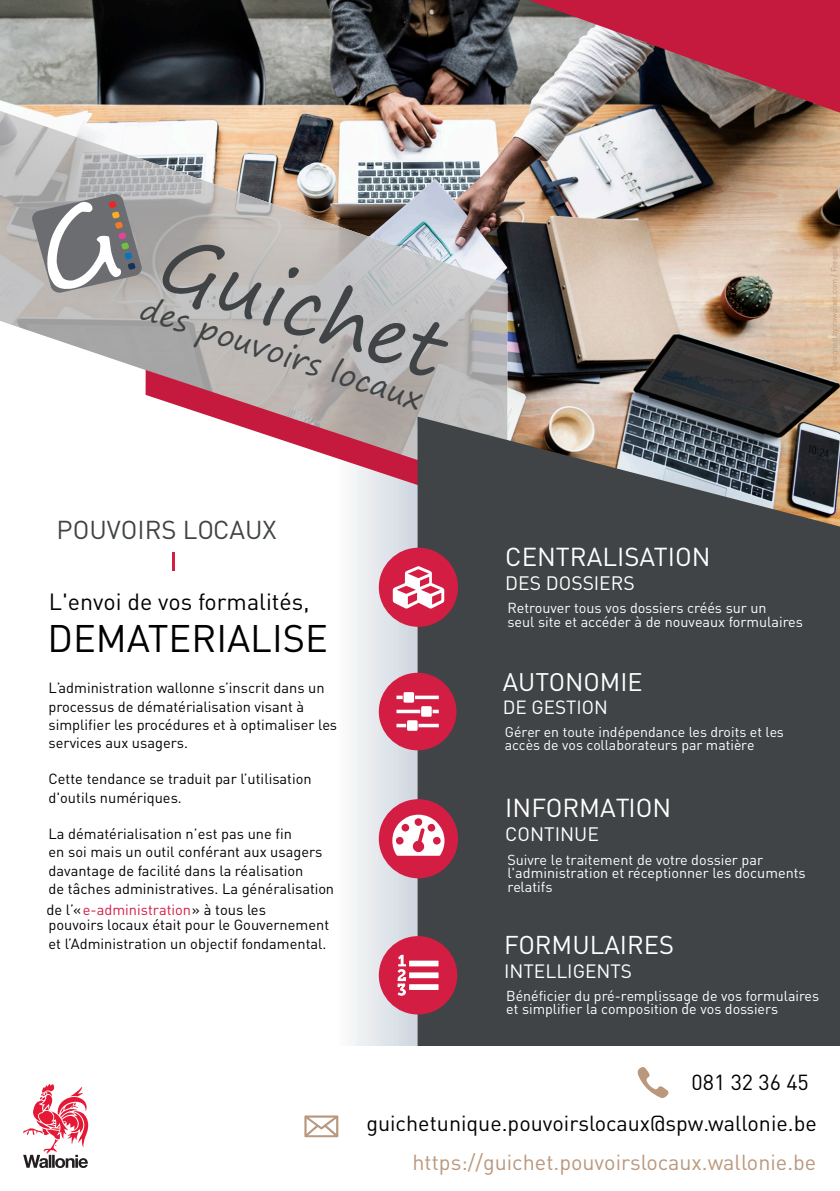
<style>
.page{position:relative;width:840px;height:1191px;background:#fff}
.page>*{position:absolute;margin:0;border:0;box-sizing:border-box;transform-origin:0 0}
.t1{font:77.6px "Segoe Print";color:#414446}
.t2{font:38px "DIN";color:#000001}
.t3{font:30.4px "Segoe Print";color:#414446}
.t4{font:25.6px "DIN";color:#fff}
.t5{font:25.6px "DIN";color:#414446}
.t6{font:25.4px "DIN";color:#fff}
.t7{font:25.2px "DIN";color:#fff}
.t8{font:23.2px "DIN";color:#000001}
.t9{font:21.6px "DIN";color:#000001}
.t10{font:21.6px "DIN";color:#ba987d}
.t11{font:19.2px "DIN";color:#fff}
.t12{font:19px "DIN";color:#fff}
.t13{font:18.8px "DIN";color:#fff}
.t14{font:14.6px/18.2px "DIN";color:#000001}
.t15{font:14.4px/13.4px "DIN";color:#fff}
.t16{font:14.2px/13.2px "DIN";color:#fff}
.t17{font:14px/13px "DIN";color:#fff}
.t18{font:8px "DIN";color:#ba987d}
.s1{color:#d41d43}
</style>
<div class="page">
<svg style="left:352px;top:562px;width:65px;height:484px;background:#e4e8ec"></svg>
<img style="left:0;top:0;width:839px;height:562px">
<img style="left:0;top:111px;width:196px;height:271px">
<img style="left:195px;top:177px;width:157px;height:193px">
<img style="left:351px;top:230px;width:156px;height:140px">
<svg style="left:528px;top:0;width:311px;height:113px;background:#a75061"></svg>
<svg style="left:172px;top:552px;width:2px;height:19px"></svg>
<svg style="left:145px;top:370px;width:382px;height:151px"></svg>
<svg style="left:417px;top:416px;width:422px;height:630px;background:#46494a"></svg>
<svg style="left:32px;top:194px;width:110px;height:99px;background:#989797"></svg>
<div style="left:378px;top:548px;width:79px;height:79px;background:#d41d43;border-radius:50%"></div>
<svg style="left:392px;top:566px;width:52px;height:43px"></svg>
<div style="left:378px;top:673px;width:78px;height:77px;background:#d41d43;border-radius:50%"></div>
<svg style="left:396px;top:692px;width:42px;height:39px"></svg>
<div style="left:378px;top:799px;width:79px;height:79px;background:#d41d43;border-radius:50%"></div>
<svg style="left:392px;top:814px;width:52px;height:41px"></svg>
<div style="left:378px;top:936px;width:79px;height:78px;background:#d41d43;border-radius:50%"></div>
<svg style="left:397px;top:954px;width:41px;height:41px"></svg>
<svg style="left:304px;top:1115px;width:34px;height:22px"></svg>
<svg style="left:637px;top:1067px;width:31px;height:31px"></svg>
<svg style="left:23px;top:1084px;width:65px;height:84px"></svg>
<h1 class="t1" style="left:184px;top:195px;width:296px;rotate:18deg">Guichet</h1>
<h3 class="t3" style="left:150px;top:282px;width:296px;rotate:18deg">des pouvoirs locaux</h3>
<p class="t18" style="left:828px;top:371px;width:127px;rotate:-90deg">Designed by rawpixel.com / Freepik</p>
<h3 class="t5" style="left:57px;top:513px;width:221px">POUVOIRS LOCAUX</h3>
<h3 class="t8" style="left:49px;top:587px;width:262px">L'envoi de vos formalités,</h3>
<h2 class="t2" style="left:47px;top:615px;width:282px">DEMATERIALISE</h2>
<p class="t14" style="left:48px;top:678px;width:290px">L’administration wallonne s’inscrit dans un processus de dématérialisation visant à simplifier les procédures et à optimaliser les services aux usagers.</p>
<p class="t14" style="left:49px;top:770px;width:264px">Cette tendance se traduit par l’utilisation d'outils numériques.</p>
<p class="t14" style="left:49px;top:824px;width:287px">La dématérialisation n’est pas une fin<br>en soi mais un outil conférant aux usagers davantage de facilité dans la réalisation<br>de tâches administratives. La généralisation</p>
<p class="t14" style="left:46px;top:902px;width:284px;line-height:15px">de l’« <span class="s1">e-administration</span> » à tous les<br>pouvoirs locaux était pour le Gouvernement</p>
<p class="t14" style="left:48px;top:934px;width:279px">et l’Administration un objectif fondamental.</p>
<h3 class="t4" style="left:505px;top:540px;width:207px">CENTRALISATION</h3>
<h3 class="t11" style="left:505px;top:571px;width:131px">DES DOSSIERS</h3>
<p class="t15" style="left:507px;top:601px;width:297px">Retrouver tous vos dossiers créés sur un<br>seul site et accéder à de nouveaux formulaires</p>
<h3 class="t7" style="left:502px;top:665px;width:141px">AUTONOMIE</h3>
<p class="t13" style="left:502px;top:695px;width:107px">DE GESTION</p>
<p class="t17" style="left:504px;top:725px;width:280px">Gérer en toute indépendance les droits et les accès de vos collaborateurs par matière</p>
<h3 class="t4" style="left:505px;top:792px;width:167px">INFORMATION</h3>
<h3 class="t11" style="left:505px;top:822px;width:95px">CONTINUE</h3>
<p class="t15" style="left:507px;top:852px;width:299px">Suivre le traitement de votre dossier par l'administration et réceptionner les documents relatifs</p>
<h3 class="t6" style="left:504px;top:929px;width:171px">FORMULAIRES</h3>
<h3 class="t12" style="left:504px;top:959px;width:129px">INTELLIGENTS</h3>
<p class="t16" style="left:506px;top:989px;width:314px">Bénéficier du pré-remplissage de vos formulaires et simplifier la composition de vos dossiers</p>
<h3 class="t9" style="left:691px;top:1069px;width:119px">081 32 36 45</h3>
<h3 class="t9" style="left:366px;top:1109px;width:451px">guichetunique.pouvoirslocaux@spw.wallonie.be</h3>
<h3 class="t10" style="left:412px;top:1148px;width:405px">https://guichet.pouvoirslocaux.wallonie.be</h3>
</div>
